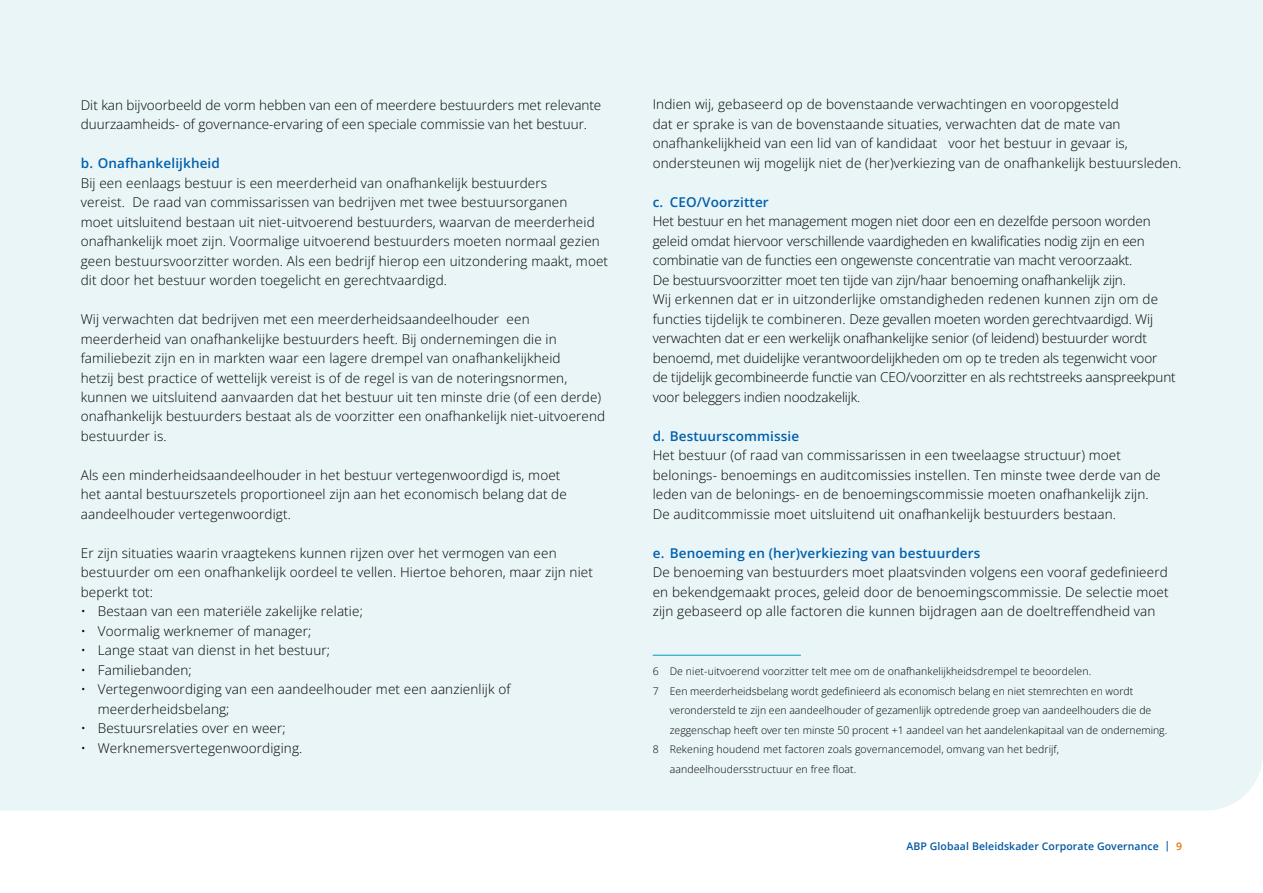
<style>
.page{position:relative;width:1263px;height:893px;background:#fff}
.page>*{position:absolute;margin:0;border:0;box-sizing:border-box;transform-origin:0 0}
.t1{font:300 13.5px/19.5px "Open Sans";letter-spacing:.01em;color:#000}
.t2{font:300 13.5px/19.5px "Open Sans";letter-spacing:-.01em;color:#000}
.t3{font:600 13.5px "Open Sans";letter-spacing:.01em;color:#0060ab}
.t4{font:300 10.5px "Open Sans";color:#000}
.t5{font:600 10.5px "Open Sans";letter-spacing:.01em;color:#0057a3}
.s1{color:#ed7102}
</style>
<div class="page">
<div style="left:0;top:0;width:1263px;height:811px;background:#eaf5f8"></div>
<hr style="left:653px;top:655px;width:148px;height:1px;background:#009cbd">
<p class="t1" style="left:81px;top:95px;width:522px">Dit kan bijvoorbeeld de vorm hebben van een of meerdere bestuurders met relevante duurzaamheids- of governance-ervaring of een speciale commissie van het bestuur.</p>
<p class="t3" style="left:81px;top:154px;width:141px">b. Onafhankelijkheid</p>
<p class="t1" style="left:81px;top:172px;width:529px">Bij een eenlaags bestuur is een meerderheid van onafhankelijk bestuurders<br>vereist. De raad van commissarissen van bedrijven met twee bestuursorganen<br>moet uitsluitend bestaan uit niet-uitvoerend bestuurders, waarvan de meerderheid onafhankelijk moet zijn. Voormalige uitvoerend bestuurders moeten normaal gezien geen bestuursvoorzitter worden. Als een bedrijf hierop een uitzondering maakt, moet dit door het bestuur worden toegelicht en gerechtvaardigd.</p>
<p class="t1" style="left:81px;top:309px;width:526px">Wij verwachten dat bedrijven met een meerderheidsaandeelhouder een meerderheid van onafhankelijke bestuurders heeft. Bij ondernemingen die in familiebezit zijn en in markten waar een lagere drempel van onafhankelijkheid<br>hetzij best practice of wettelijk vereist is of de regel is van de noteringsnormen, kunnen we uitsluitend aanvaarden dat het bestuur uit ten minste drie (of een derde) onafhankelijk bestuurders bestaat als de voorzitter een onafhankelijk niet-uitvoerend bestuurder is.</p>
<p class="t1" style="left:81px;top:465px;width:488px">Als een minderheidsaandeelhouder in het bestuur vertegenwoordigd is, moet het aantal bestuurszetels proportioneel zijn aan het economisch belang dat de aandeelhouder vertegenwoordigt.</p>
<p class="t1" style="left:81px;top:543px;width:514px">Er zijn situaties waarin vraagtekens kunnen rijzen over het vermogen van een bestuurder om een onafhankelijk oordeel te vellen. Hiertoe behoren, maar zijn niet beperkt tot:</p>
<p class="t1" style="left:81px;top:601px;width:284px">• Bestaan van een materiële zakelijke relatie;</p>
<p class="t1" style="left:81px;top:621px;width:232px">• Voormalig werknemer of manager;</p>
<p class="t1" style="left:81px;top:640px;width:251px">• Lange staat van dienst in het bestuur;</p>
<p class="t1" style="left:81px;top:660px;width:112px">• Familiebanden;</p>
<p class="t1" style="left:98px;top:679px;width:414px;text-indent:-17px">• Vertegenwoordiging van een aandeelhouder met een aanzienlijk of meerderheidsbelang;</p>
<p class="t1" style="left:81px;top:718px;width:206px">• Bestuursrelaties over en weer;</p>
<p class="t1" style="left:81px;top:738px;width:223px">• Werknemersvertegenwoordiging.</p>
<p class="t1" style="left:653px;top:94px;width:530px">Indien wij, gebaseerd op de bovenstaande verwachtingen en vooropgesteld<br>dat er sprake is van de bovenstaande situaties, verwachten dat de mate van onafhankelijkheid van een lid van of kandidaat voor het bestuur in gevaar is, ondersteunen wij mogelijk niet de (her)verkiezing van de onafhankelijk bestuursleden.</p>
<p class="t3" style="left:653px;top:193px;width:117px">c. CEO/Voorzitter</p>
<p class="t2" style="left:653px;top:211px;width:524px">Het bestuur en het management mogen niet door een en dezelfde persoon worden geleid omdat hiervoor verschillende vaardigheden en kwalificaties nodig zijn en een combinatie van de functies een ongewenste concentratie van macht veroorzaakt.<br>De bestuursvoorzitter moet ten tijde van zijn/haar benoeming onafhankelijk zijn.<br>Wij erkennen dat er in uitzonderlijke omstandigheden redenen kunnen zijn om de functies tijdelijk te combineren. Deze gevallen moeten worden gerechtvaardigd. Wij verwachten dat er een werkelijk onafhankelijke senior (of leidend) bestuurder wordt benoemd, met duidelijke verantwoordelijkheden om op te treden als tegenwicht voor de tijdelijk gecombineerde functie van CEO/voorzitter en als rechtstreeks aanspreekpunt voor beleggers indien noodzakelijk.</p>
<p class="t3" style="left:653px;top:427px;width:148px">d. Bestuurscommissie</p>
<p class="t1" style="left:653px;top:445px;width:509px">Het bestuur (of raad van commissarissen in een tweelaagse structuur) moet belonings- benoemings en auditcomissies instellen. Ten minste twee derde van de leden van de belonings- en de benoemingscommissie moeten onafhankelijk zijn.<br>De auditcommissie moet uitsluitend uit onafhankelijk bestuurders bestaan.</p>
<p class="t3" style="left:653px;top:544px;width:329px">e. Benoeming en (her)verkiezing van bestuurders</p>
<p class="t1" style="left:653px;top:562px;width:517px;text-align:justify">De benoeming van bestuurders moet plaatsvinden volgens een vooraf gedefinieerd en bekendgemaakt proces, geleid door de benoemingscommissie. De selectie moet zijn gebaseerd op alle factoren die kunnen bijdragen aan de doeltreffendheid van</p>
<p class="t4" style="left:653px;top:664px;width:440px">6 De niet-uitvoerend voorzitter telt mee om de onafhankelijkheidsdrempel te beoordelen.</p>
<p class="t4" style="left:653px;top:684px;width:482px">7 Een meerderheidsbelang wordt gedefinieerd als economisch belang en niet stemrechten en wordt</p>
<p class="t4" style="left:670px;top:703px;width:483px">verondersteld te zijn een aandeelhouder of gezamenlijk optredende groep van aandeelhouders die de</p>
<p class="t4" style="left:670px;top:723px;width:499px">zeggenschap heeft over ten minste 50 procent +1 aandeel van het aandelenkapitaal van de onderneming.</p>
<p class="t4" style="left:653px;top:742px;width:408px">8 Rekening houdend met factoren zoals governancemodel, omvang van het bedrijf,</p>
<p class="t4" style="left:670px;top:762px;width:188px">aandeelhoudersstructuur en free float.</p>
<p class="t5" style="left:906px;top:839px;width:277px">ABP Globaal Beleidskader Corporate Governance | <span class="s1">9</span></p>
</div>
